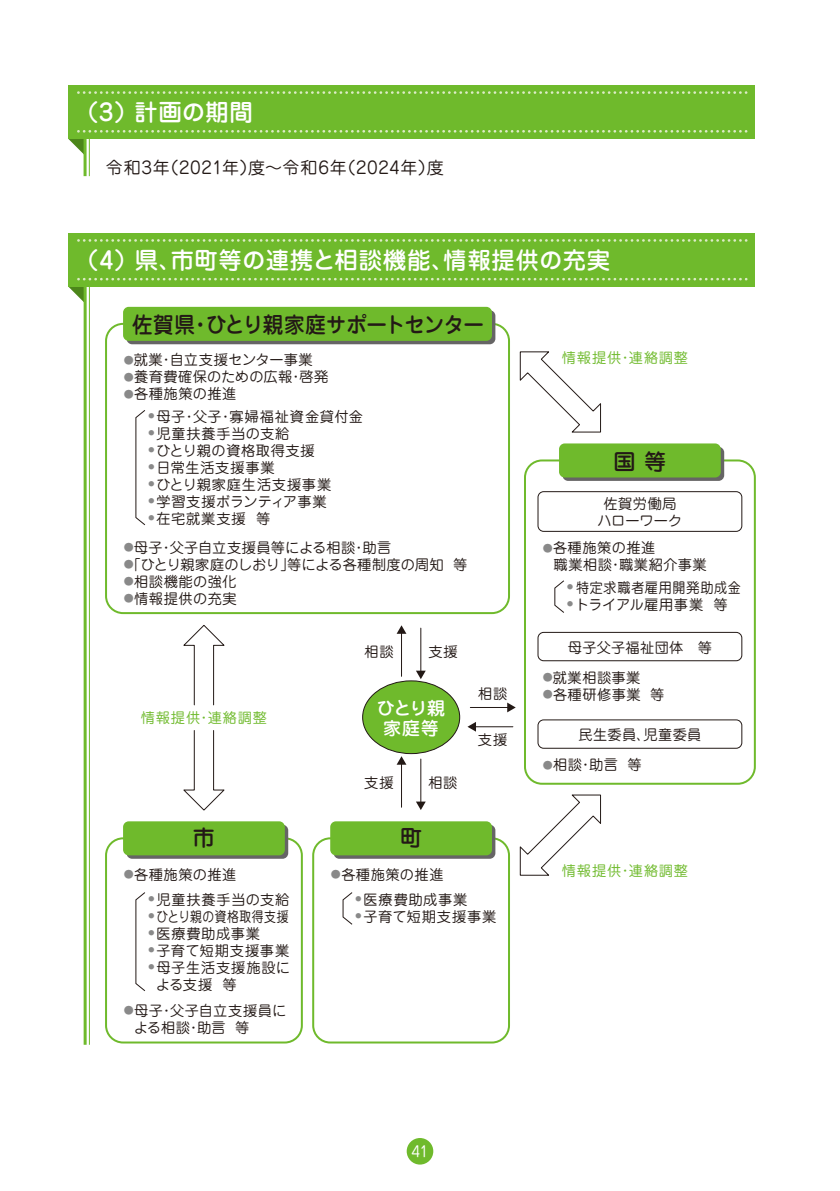
<style>
.page{position:relative;width:840px;height:1191px;background:#fff}
.page>*{position:absolute;margin:0;border:0;box-sizing:border-box;transform-origin:0 0}
.t1{font:500 23.4px "Jun 34 Pro";letter-spacing:.02em;color:#fff}
.t2{font:500 22px "Jun 34 Pro";letter-spacing:-.03em;color:#231916;scale:.93 1}
.t3{font:500 22px "Jun 34 Pro";letter-spacing:-.03em;color:#231916}
.t4{font:500 18px/20px "Jun 34 Pro";letter-spacing:-.025em;color:#fff;text-align:center}
.t5{font:17px "Jun 201 Pro";letter-spacing:.04em;color:#231916}
.t6{font:14.6px "Jun 201 Pro";color:#fff}
.t7{font:14.2px/17px "Jun 201 Pro";letter-spacing:.035em;color:#231916}
.t8{font:14.2px/17px "Jun 201 Pro";letter-spacing:.055em;color:#231916}
.t9{font:14.2px "Jun 201 Pro";letter-spacing:.015em;color:#231916}
.t10{font:14.2px "Jun 201 Pro";letter-spacing:.06em;color:#6fba2c}
.t11{font:14.2px "Jun 201 Pro";color:#231916}
.t12{font:14.2px "Jun 201 Pro";letter-spacing:.06em;color:#231916}
.t13{font:14.2px "Jun 201 Pro";letter-spacing:.06em;color:#231916;scale:.92 1}
.t14{font:14.2px "Jun 201 Pro";letter-spacing:.035em;color:#231916;scale:.83 1}
.t15{font:14.2px "Jun 201 Pro";letter-spacing:.01em;color:#231916}
.s1{font-size:10px;color:#898989}
</style>
<div class="page">
<div style="left:105px;top:323px;width:404px;height:291px;border:2px solid #6fba2c;border-radius:17px"></div>
<svg style="left:68px;top:139px;width:15px;height:15px"></svg>
<hr style="left:83px;top:100px;width:3px;height:76px;background:#6fba2c">
<hr style="left:89px;top:100px;width:1px;height:76px;background:#6fba2c">
<div style="left:68px;top:85px;width:686px;height:54px;background:#6fba2c"></div>
<svg style="left:78px;top:130px;width:670px;height:3px"></svg>
<svg style="left:78px;top:91px;width:670px;height:3px"></svg>
<svg style="left:69px;top:287px;width:15px;height:16px"></svg>
<hr style="left:84px;top:248px;width:3px;height:796px;background:#6fba2c">
<hr style="left:89px;top:248px;width:1px;height:796px;background:#6fba2c">
<div style="left:68px;top:233px;width:686px;height:54px;background:#6fba2c"></div>
<svg style="left:78px;top:278px;width:670px;height:2px"></svg>
<svg style="left:78px;top:239px;width:670px;height:3px"></svg>
<div style="left:406px;top:1138px;width:27px;height:26px;background:#6fba2c;border-radius:50%"></div>
<div style="left:126px;top:310px;width:369px;height:34px;background:#666565;border-radius:6px"></div>
<div style="left:123px;top:307px;width:368px;height:34px;background:#6fba2c;border-radius:6px"></div>
<svg style="left:135px;top:410px;width:11px;height:116px"></svg>
<div style="left:105px;top:837px;width:198px;height:206px;border:2px solid #6fba2c;border-radius:17px"></div>
<div style="left:126px;top:824px;width:162px;height:34px;background:linear-gradient(to right,#666565,#666665);border-radius:6px"></div>
<div style="left:123px;top:821px;width:162px;height:34px;background:#6fba2c;border-radius:6px"></div>
<svg style="left:135px;top:892px;width:11px;height:100px"></svg>
<div style="left:312px;top:837px;width:197px;height:206px;border:2px solid #6fba2c;border-radius:17px"></div>
<svg style="left:333px;top:824px;width:162px;height:34px"></svg>
<div style="left:330px;top:821px;width:161px;height:34px;background:#6fba2c;border-radius:6px"></div>
<svg style="left:342px;top:892px;width:11px;height:33px"></svg>
<div style="left:523px;top:459px;width:232px;height:325px;border:2px solid #6fba2c;border-radius:17px"></div>
<div style="left:537px;top:491px;width:205px;height:41px;border:1px solid #231916;border-radius:6px"></div>
<svg style="left:562px;top:447px;width:161px;height:34px"></svg>
<div style="left:558px;top:443px;width:162px;height:34px;background:#6fba2c;border-radius:6px"></div>
<div style="left:537px;top:632px;width:205px;height:29px;border:1px solid #231916;border-radius:6px"></div>
<div style="left:537px;top:719px;width:205px;height:29px;border:1px solid #231916;border-radius:6px"></div>
<svg style="left:554px;top:580px;width:10px;height:33px"></svg>
<svg style="left:183px;top:625px;width:42px;height:81px"></svg>
<svg style="left:183px;top:730px;width:42px;height:81px"></svg>
<svg style="left:519px;top:794px;width:82px;height:82px"></svg>
<svg style="left:519px;top:351px;width:82px;height:82px"></svg>
<hr style="left:420px;top:628px;width:1px;height:48px;background:#231916">
<hr style="left:401px;top:628px;width:1px;height:48px;background:#231916">
<svg style="left:396px;top:625px;width:10px;height:9px"></svg>
<svg style="left:416px;top:670px;width:9px;height:9px"></svg>
<hr style="left:470px;top:726px;width:42px;height:1px;background:#231916">
<hr style="left:470px;top:707px;width:42px;height:1px;background:#231916">
<svg style="left:507px;top:702px;width:8px;height:10px"></svg>
<svg style="left:467px;top:722px;width:8px;height:9px"></svg>
<hr style="left:420px;top:759px;width:1px;height:48px;background:#231916">
<hr style="left:401px;top:759px;width:1px;height:48px;background:#231916">
<svg style="left:397px;top:756px;width:9px;height:8px"></svg>
<svg style="left:416px;top:801px;width:9px;height:9px"></svg>
<div style="left:362px;top:681px;width:97px;height:72px;background:#6fba2c;border-radius:50%"></div>
<h1 class="t1" style="left:75px;top:93px;width:179px">（3）計画の期間</h1>
<p class="t5" style="left:106px;top:154px;width:339px">令和3年（2021年）度～令和6年（2024年）度</p>
<h1 class="t1" style="left:75px;top:241px;width:536px">（4）県、市町等の連携と相談機能、情報提供の充実</h1>
<h2 class="t2" style="left:132px;top:307px;width:379px">佐賀県・ひとり親家庭サポートセンター</h2>
<p class="t9" style="left:124px;top:349px;width:190px"><span class="s1">●</span>就業・自立支援センター事業</p>
<p class="t7" style="left:124px;top:367px;width:206px"><span class="s1">●</span>養育費確保のための広報・啓発</p>
<p class="t7" style="left:124px;top:384px;width:114px"><span class="s1">●</span>各種施策の推進</p>
<p class="t7" style="left:148px;top:407px;width:216px"><sup>●</sup> 母子・父子・寡婦福祉資金貸付金</p>
<p class="t8" style="left:148px;top:424px;width:142px"><sup>●</sup> 児童扶養手当の支給</p>
<p class="t7" style="left:148px;top:441px;width:168px"><sup>●</sup> ひとり親の資格取得支援</p>
<p class="t8" style="left:148px;top:458px;width:128px"><sup>●</sup> 日常生活支援事業</p>
<p class="t12" style="left:148px;top:473px;width:184px"><sup>●</sup> ひとり親家庭生活支援事業</p>
<p class="t7" style="left:148px;top:492px;width:180px"><sup>●</sup> 学習支援ボランティア事業</p>
<p class="t7" style="left:148px;top:509px;width:123px"><sup>●</sup> 在宅就業支援 等</p>
<p class="t9" style="left:124px;top:536px;width:269px"><span class="s1">●</span>母子・父子自立支援員等による相談・助言</p>
<p class="t11" style="left:124px;top:553px;width:345px"><span class="s1">●</span>「ひとり親家庭のしおり」等による各種制度の周知 等</p>
<p class="t7" style="left:124px;top:571px;width:114px"><span class="s1">●</span>相談機能の強化</p>
<p class="t7" style="left:124px;top:588px;width:114px"><span class="s1">●</span>情報提供の充実</p>
<p class="t10" style="left:141px;top:706px;width:128px">情報提供・連絡調整</p>
<h2 class="t3" style="left:193px;top:820px;width:24px">市</h2>
<p class="t7" style="left:124px;top:864px;width:114px"><span class="s1">●</span>各種施策の推進</p>
<p class="t8" style="left:148px;top:889px;width:142px"><sup>●</sup> 児童扶養手当の支給</p>
<p class="t14" style="left:148px;top:905px;width:170px"><sup>●</sup> ひとり親の資格取得支援</p>
<p class="t7" style="left:148px;top:923px;width:113px"><sup>●</sup> 医療費助成事業</p>
<p class="t8" style="left:148px;top:940px;width:142px"><sup>●</sup> 子育て短期支援事業</p>
<p class="t8" style="left:156px;top:957px;width:135px;text-indent:-8px"><sup>●</sup> 母子生活支援施設による支援 等</p>
<p class="t7" style="left:134px;top:1000px;width:154px;text-indent:-10px"><span class="s1">●</span>母子・父子自立支援員による相談・助言 等</p>
<p class="t7" style="left:364px;top:641px;width:31px">相談</p>
<p class="t7" style="left:428px;top:641px;width:31px">支援</p>
<p class="t4" style="left:377px;top:696px;width:70px">ひとり親家庭等</p>
<p class="t7" style="left:364px;top:772px;width:31px">支援</p>
<p class="t7" style="left:428px;top:772px;width:31px">相談</p>
<p class="t7" style="left:478px;top:683px;width:31px">相談</p>
<p class="t7" style="left:477px;top:730px;width:31px">支援</p>
<h2 class="t3" style="left:400px;top:820px;width:24px">町</h2>
<p class="t7" style="left:331px;top:864px;width:114px"><span class="s1">●</span>各種施策の推進</p>
<p class="t7" style="left:355px;top:889px;width:113px"><sup>●</sup> 医療費助成事業</p>
<p class="t8" style="left:355px;top:906px;width:142px"><sup>●</sup> 子育て短期支援事業</p>
<p class="t10" style="left:561px;top:346px;width:128px">情報提供・連絡調整</p>
<h2 class="t3" style="left:613px;top:444px;width:54px">国 等</h2>
<p class="t7" style="left:597px;top:493px;width:86px;text-align:center">佐賀労働局ハローワーク</p>
<p class="t7" style="left:553px;top:538px;width:155px;text-indent:-11px"><span class="s1">●</span>各種施策の推進<br>職業相談・職業紹介事業</p>
<p class="t13" style="left:567px;top:576px;width:190px"><sup>●</sup> 特定求職者雇用開発助成金</p>
<p class="t15" style="left:567px;top:593px;width:162px"><sup>●</sup> トライアル雇用事業 等</p>
<p class="t7" style="left:567px;top:637px;width:145px">母子父子福祉団体　等</p>
<p class="t7" style="left:542px;top:667px;width:99px"><span class="s1">●</span>就業相談事業</p>
<p class="t7" style="left:542px;top:684px;width:123px"><span class="s1">●</span>各種研修事業 等</p>
<p class="t7" style="left:578px;top:724px;width:124px">民生委員、児童委員</p>
<p class="t7" style="left:542px;top:755px;width:100px"><span class="s1">●</span>相談・助言 等</p>
<p class="t10" style="left:561px;top:859px;width:128px">情報提供・連絡調整</p>
<p class="t6" style="left:411px;top:1140px;width:19px">41</p>
</div>
